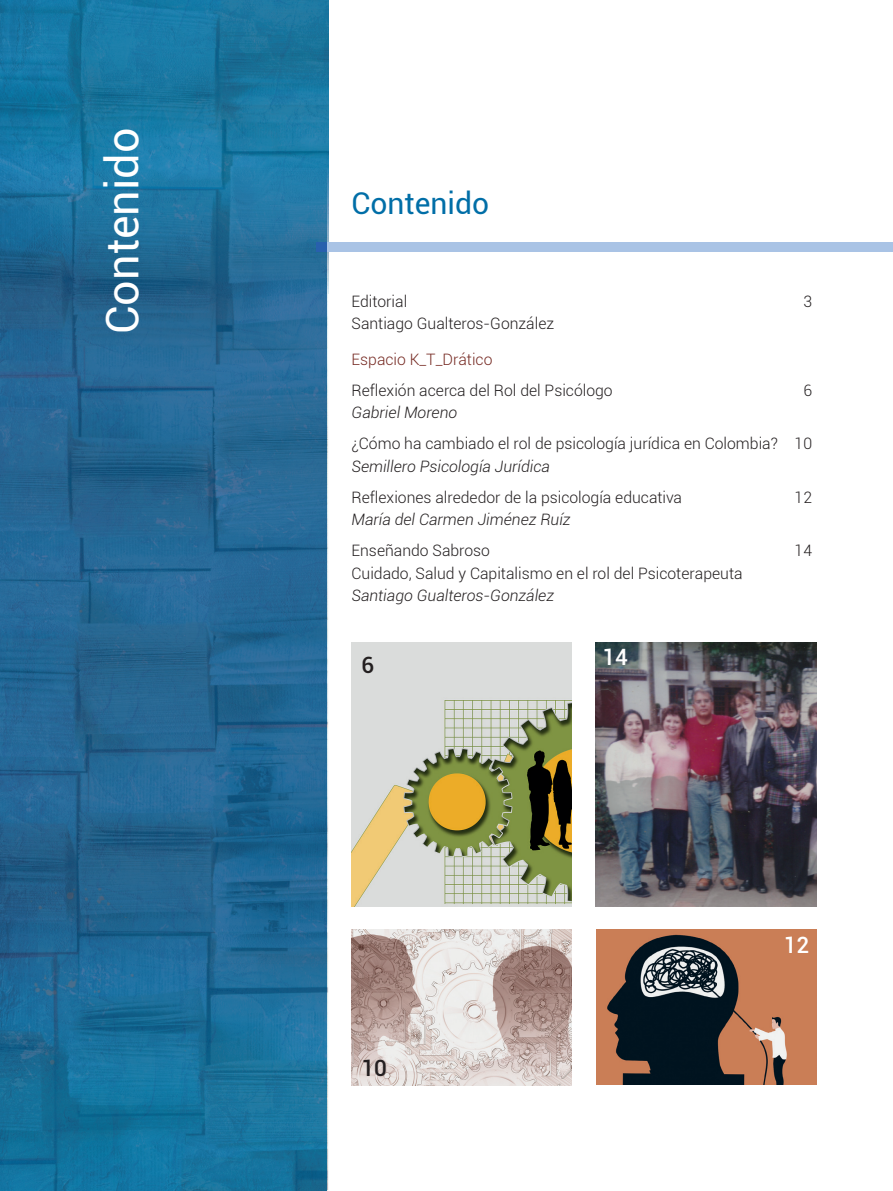
<style>
.page{position:relative;width:893px;height:1191px;background:#fff}
.page>*{position:absolute;margin:0;border:0;box-sizing:border-box;transform-origin:0 0}
.t1{font:45px "Roboto";color:#fff}
.t2{font:30px "Roboto";color:#006ea7}
.t3{font:500 22.5px "Roboto";color:#fff}
.t4{font:500 22.5px "Roboto";color:#231f20}
.t5{font:300 15.75px "Roboto";color:#231f20}
.t6{font:italic 300 15.75px "Roboto";color:#231f20}
.t7{font:300 15.75px "Roboto";color:#762a23}
</style>
<div class="page">
<img style="left:0;top:0;width:328px;height:1190px">
<div style="left:327px;top:242px;width:566px;height:10px;background:#a9c3e5"></div>
<div style="left:316px;top:242px;width:11px;height:10px;background:#2860ad"></div>
<img style="left:351px;top:642px;width:220px;height:264px">
<img style="left:351px;top:929px;width:220px;height:156px">
<img style="left:597px;top:929px;width:219px;height:155px">
<img style="left:596px;top:642px;width:220px;height:264px">
<h1 class="t1" style="left:91px;top:334px;width:208px;rotate:-90deg">Contenido</h1>
<h2 class="t2" style="left:351px;top:182px;width:139px">Contenido</h2>
<p class="t5" style="left:351px;top:290px;width:57px">Editorial</p>
<p class="t5" style="left:803px;top:290px;width:10px">3</p>
<p class="t5" style="left:351px;top:313px;width:204px">Santiago Gualteros-González</p>
<p class="t7" style="left:351px;top:348px;width:142px">Espacio K_T_Drático</p>
<p class="t5" style="left:351px;top:379px;width:263px">Reflexión acerca del Rol del Psicólogo</p>
<p class="t5" style="left:803px;top:379px;width:10px">6</p>
<p class="t6" style="left:351px;top:401px;width:107px">Gabriel Moreno</p>
<p class="t5" style="left:351px;top:432px;width:462px">¿Cómo ha cambiado el rol de psicología jurídica en Colombia? 10</p>
<p class="t6" style="left:351px;top:455px;width:200px">Semillero Psicología Jurídica</p>
<p class="t5" style="left:351px;top:486px;width:332px">Reflexiones alrededor de la psicología educativa</p>
<p class="t5" style="left:795px;top:486px;width:19px">12</p>
<p class="t6" style="left:351px;top:508px;width:221px">María del Carmen Jiménez Ruíz</p>
<p class="t5" style="left:351px;top:539px;width:140px">Enseñando Sabroso</p>
<p class="t5" style="left:795px;top:539px;width:19px">14</p>
<p class="t5" style="left:351px;top:562px;width:392px">Cuidado, Salud y Capitalismo en el rol del Psicoterapeuta</p>
<p class="t6" style="left:351px;top:584px;width:204px">Santiago Gualteros-González</p>
<h3 class="t4" style="left:361px;top:649px;width:14px">6</h3>
<h3 class="t4" style="left:361px;top:1052px;width:27px">10</h3>
<h3 class="t3" style="left:602px;top:641px;width:27px">14</h3>
<h3 class="t3" style="left:784px;top:929px;width:27px">12</h3>
</div>
